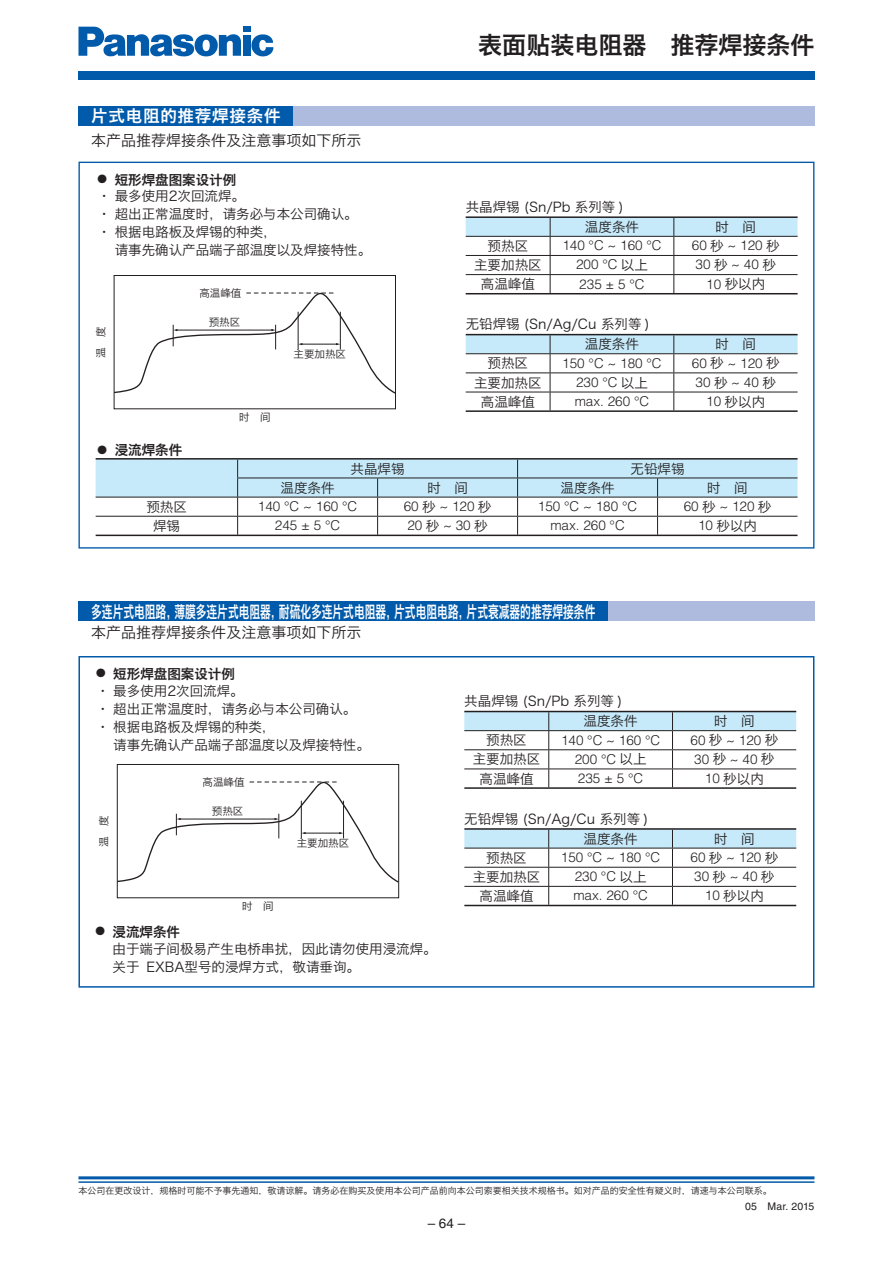
<style>
.page{position:relative;width:893px;height:1263px;background:#fff}
.page>*{position:absolute;margin:0;border:0;box-sizing:border-box;transform-origin:0 0}
.t1{font:24px "Hiragino Sans GB W6 G Bpc EUC H";color:#231f20}
.t2{font:16.5px "Hiragino Sans GB W6 G Bpc EUC H";color:#fff;scale:.65 1}
.t3{font:16.5px "Hiragino Sans GB W6 G Bpc EUC H";letter-spacing:.045em;color:#fff}
.t4{font:15px "Hiragino Sans GB W3 G Bpc EUC H";color:#231f20}
.t5{font:13.5px/18px "Hiragino Sans GB W3 G Bpc EUC H";color:#231f20}
.t6{font:300 13.5px "Helvetica LT Std";color:#231f20}
.t7{font:13.5px "Hiragino Sans GB W6 G Bpc EUC H";color:#231f20}
.t8{font:13.5px "Helvetica LT Std";color:#231f20}
.t9{font:10.5px "Hiragino Sans GB W3 G Bpc EUC H";color:#231f20}
.t10{font:10.5px "Helvetica LT Std";letter-spacing:.01em;color:#231f20}
.t11{font:9px "Hiragino Sans GB W3 G Bpc EUC H";color:#231f20}
.s1{font-family:"Hiragino Sans GB W3 G Bpc EUC H";font-weight:400}
.s2{font-family:"Helvetica LT Std";font-weight:300}
</style>
<div class="page">
<hr style="left:78px;top:1176px;width:736px;height:3px;background:#015aaa">
<hr style="left:78px;top:1181px;width:736px;height:2px;background:#015aaa">
<div style="left:78px;top:71px;width:736px;height:9px;background:#015aaa"></div>
<svg style="left:78px;top:27px;width:163px;height:30px"></svg>
<div style="left:242px;top:35px;width:8px;height:21px;background:#015aaa"></div>
<div style="left:242px;top:27px;width:8px;height:5px;background:#015aaa"></div>
<svg style="left:251px;top:34px;width:22px;height:22px"></svg>
<div style="left:78px;top:656px;width:736px;height:332px;border:2px solid #015aaa"></div>
<div style="left:114px;top:275px;width:282px;height:134px;border:1px solid #231f20"></div>
<svg style="left:113px;top:290px;width:283px;height:105px"></svg>
<div style="left:117px;top:764px;width:282px;height:134px;border:1px solid #231f20"></div>
<svg style="left:116px;top:779px;width:284px;height:105px"></svg>
<div style="left:78px;top:106px;width:737px;height:20px;background:#aebade"></div>
<div style="left:78px;top:602px;width:737px;height:19px;background:#aebade"></div>
<div style="left:78px;top:106px;width:215px;height:20px;background:#015aaa"></div>
<div style="left:78px;top:602px;width:530px;height:19px;background:#015aaa"></div>
<hr style="left:465px;top:216px;width:332px;height:2px;background:#231f20">
<hr style="left:465px;top:293px;width:332px;height:1px;background:#231f20">
<svg style="left:465px;top:217px;width:332px;height:76px"></svg>
<hr style="left:465px;top:334px;width:332px;height:1px;background:#231f20">
<hr style="left:465px;top:410px;width:332px;height:2px;background:#231f20">
<svg style="left:465px;top:335px;width:332px;height:75px"></svg>
<hr style="left:96px;top:458px;width:701px;height:2px;background:#231f20">
<hr style="left:96px;top:535px;width:701px;height:1px;background:#231f20">
<svg style="left:96px;top:459px;width:701px;height:76px"></svg>
<hr style="left:464px;top:711px;width:332px;height:1px;background:#231f20">
<hr style="left:464px;top:787px;width:332px;height:2px;background:#231f20">
<svg style="left:464px;top:712px;width:332px;height:75px"></svg>
<hr style="left:464px;top:828px;width:332px;height:2px;background:#231f20">
<hr style="left:464px;top:905px;width:332px;height:1px;background:#231f20">
<svg style="left:464px;top:829px;width:332px;height:76px"></svg>
<p class="t3" style="left:91px;top:110px;width:191px">片式电阻的推荐焊接条件</p>
<p class="t4" style="left:91px;top:135px;width:271px">本产品推荐焊接条件及注意事项如下所示</p>
<p class="t7" style="left:98px;top:174px;width:140px">● 短形焊盘图案设计例</p>
<p class="t5" style="left:98px;top:189px;width:262px">· 最多使用2次回流焊。<br>· 超出正常温度时，请务必与本公司确认。· 根据电路板及焊锡的种类，</p>
<p class="t5" style="left:115px;top:243px;width:258px">请事先确认产品端子部温度以及焊接特性。</p>
<p class="t9" style="left:97px;top:358px;width:33px;rotate:-90deg">温　度</p>
<p class="t9" style="left:199px;top:289px;width:43px">高温峰值</p>
<p class="t9" style="left:209px;top:318px;width:33px">预热区</p>
<p class="t7" style="left:98px;top:445px;width:86px">● 浸流焊条件</p>
<p class="t9" style="left:239px;top:413px;width:33px">时　间</p>
<p class="t9" style="left:293px;top:351px;width:54px">主要加热区</p>
<h1 class="t1" style="left:478px;top:36px;width:338px">表面贴装电阻器　推荐焊接条件</h1>
<p class="t5" style="left:465px;top:200px;width:159px">共晶焊锡 (Sn/Pb 系列等 )</p>
<p class="t5" style="left:585px;top:220px;width:55px">温度条件</p>
<p class="t5" style="left:715px;top:220px;width:42px">时　间</p>
<p class="t5" style="left:487px;top:239px;width:42px">预热区</p>
<p class="t6" style="left:562px;top:240px;width:101px">140 °C ~ 160 °C</p>
<p class="t6" style="left:691px;top:240px;width:89px">60 <span class="s1">秒</span> ~ 120 <span class="s1">秒</span></p>
<p class="t5" style="left:474px;top:258px;width:69px">主要加热区</p>
<p class="t6" style="left:576px;top:259px;width:73px">200 °C <span class="s1">以上</span></p>
<p class="t6" style="left:695px;top:259px;width:82px">30 <span class="s1">秒</span> ~ 40 <span class="s1">秒</span></p>
<p class="t5" style="left:481px;top:277px;width:55px">高温峰值</p>
<p class="t6" style="left:579px;top:279px;width:67px">235 ± 5 °C</p>
<p class="t5" style="left:706px;top:277px;width:60px"><span class="s2">10</span> 秒以内</p>
<p class="t5" style="left:465px;top:317px;width:185px">无铅焊锡 (Sn/Ag/Cu 系列等 )</p>
<p class="t5" style="left:585px;top:337px;width:55px">温度条件</p>
<p class="t5" style="left:715px;top:337px;width:42px">时　间</p>
<p class="t5" style="left:487px;top:356px;width:42px">预热区</p>
<p class="t6" style="left:562px;top:358px;width:101px">150 °C ~ 180 °C</p>
<p class="t6" style="left:691px;top:358px;width:89px">60 <span class="s1">秒</span> ~ 120 <span class="s1">秒</span></p>
<p class="t5" style="left:474px;top:375px;width:69px">主要加热区</p>
<p class="t6" style="left:576px;top:377px;width:73px">230 °C <span class="s1">以上</span></p>
<p class="t6" style="left:695px;top:377px;width:82px">30 <span class="s1">秒</span> ~ 40 <span class="s1">秒</span></p>
<p class="t5" style="left:481px;top:394px;width:55px">高温峰值</p>
<p class="t6" style="left:574px;top:396px;width:76px">max. 260 °C</p>
<p class="t5" style="left:706px;top:394px;width:60px"><span class="s2">10</span> 秒以内</p>
<p class="t5" style="left:350px;top:461px;width:55px">共晶焊锡</p>
<p class="t5" style="left:630px;top:461px;width:55px">无铅焊锡</p>
<p class="t5" style="left:280px;top:480px;width:55px">温度条件</p>
<p class="t5" style="left:427px;top:480px;width:42px">时　间</p>
<p class="t5" style="left:560px;top:480px;width:55px">温度条件</p>
<p class="t5" style="left:707px;top:480px;width:42px">时　间</p>
<p class="t5" style="left:146px;top:500px;width:42px">预热区</p>
<p class="t6" style="left:258px;top:501px;width:101px">140 °C ~ 160 °C</p>
<p class="t6" style="left:404px;top:501px;width:89px">60 <span class="s1">秒</span> ~ 120 <span class="s1">秒</span></p>
<p class="t6" style="left:538px;top:501px;width:101px">150 °C ~ 180 °C</p>
<p class="t6" style="left:683px;top:501px;width:89px">60 <span class="s1">秒</span> ~ 120 <span class="s1">秒</span></p>
<p class="t5" style="left:153px;top:519px;width:28px">焊锡</p>
<p class="t6" style="left:275px;top:520px;width:67px">245 ± 5 °C</p>
<p class="t6" style="left:407px;top:520px;width:82px">20 <span class="s1">秒</span> ~ 30 <span class="s1">秒</span></p>
<p class="t6" style="left:550px;top:520px;width:76px">max. 260 °C</p>
<p class="t5" style="left:698px;top:519px;width:60px"><span class="s2">10</span> 秒以内</p>
<p class="t2" style="left:91px;top:605px;width:777px">多连片式电阻路，薄膜多连片式电阻器，耐硫化多连片式电阻器，片式电阻电路，片式衰减器的推荐焊接条件</p>
<p class="t4" style="left:91px;top:627px;width:271px">本产品推荐焊接条件及注意事项如下所示</p>
<p class="t7" style="left:96px;top:669px;width:140px">● 短形焊盘图案设计例</p>
<p class="t5" style="left:96px;top:683px;width:262px">· 最多使用2次回流焊。<br>· 超出正常温度时，请务必与本公司确认。· 根据电路板及焊锡的种类，</p>
<p class="t5" style="left:113px;top:737px;width:258px">请事先确认产品端子部温度以及焊接特性。</p>
<p class="t9" style="left:100px;top:847px;width:33px;rotate:-90deg">温　度</p>
<p class="t9" style="left:202px;top:778px;width:43px">高温峰值</p>
<p class="t9" style="left:212px;top:807px;width:33px">预热区</p>
<p class="t9" style="left:242px;top:902px;width:33px">时　间</p>
<p class="t9" style="left:297px;top:839px;width:54px">主要加热区</p>
<p class="t7" style="left:96px;top:927px;width:86px">● 浸流焊条件</p>
<p class="t5" style="left:113px;top:942px;width:325px">由于端子间极易产生电桥串扰，因此请勿使用浸流焊。关于 EXBA型号的浸焊方式，敬请垂询。</p>
<p class="t5" style="left:464px;top:694px;width:159px">共晶焊锡 (Sn/Pb 系列等 )</p>
<p class="t5" style="left:583px;top:714px;width:55px">温度条件</p>
<p class="t5" style="left:714px;top:714px;width:42px">时　间</p>
<p class="t5" style="left:486px;top:733px;width:42px">预热区</p>
<p class="t6" style="left:561px;top:735px;width:101px">140 °C ~ 160 °C</p>
<p class="t6" style="left:690px;top:735px;width:89px">60 <span class="s1">秒</span> ~ 120 <span class="s1">秒</span></p>
<p class="t5" style="left:473px;top:752px;width:69px">主要加热区</p>
<p class="t6" style="left:574px;top:754px;width:73px">200 °C <span class="s1">以上</span></p>
<p class="t6" style="left:694px;top:754px;width:82px">30 <span class="s1">秒</span> ~ 40 <span class="s1">秒</span></p>
<p class="t5" style="left:479px;top:771px;width:55px">高温峰值</p>
<p class="t6" style="left:578px;top:773px;width:67px">235 ± 5 °C</p>
<p class="t5" style="left:705px;top:771px;width:60px"><span class="s2">10</span> 秒以内</p>
<p class="t5" style="left:464px;top:811px;width:185px">无铅焊锡 (Sn/Ag/Cu 系列等 )</p>
<p class="t5" style="left:583px;top:831px;width:55px">温度条件</p>
<p class="t5" style="left:714px;top:831px;width:42px">时　间</p>
<p class="t5" style="left:486px;top:851px;width:42px">预热区</p>
<p class="t6" style="left:561px;top:852px;width:101px">150 °C ~ 180 °C</p>
<p class="t6" style="left:690px;top:852px;width:89px">60 <span class="s1">秒</span> ~ 120 <span class="s1">秒</span></p>
<p class="t5" style="left:473px;top:870px;width:69px">主要加热区</p>
<p class="t6" style="left:574px;top:871px;width:73px">230 °C <span class="s1">以上</span></p>
<p class="t6" style="left:694px;top:871px;width:82px">30 <span class="s1">秒</span> ~ 40 <span class="s1">秒</span></p>
<p class="t5" style="left:479px;top:889px;width:55px">高温峰值</p>
<p class="t6" style="left:573px;top:890px;width:76px">max. 260 °C</p>
<p class="t5" style="left:705px;top:889px;width:60px"><span class="s2">10</span> 秒以内</p>
<p class="t11" style="left:78px;top:1187px;width:694px">本公司在更改设计，规格时可能不予事先通知，敬请谅解。请务必在购买及使用本公司产品前向本公司索要相关技术规格书。如对产品的安全性有疑义时，请速与本公司联系。</p>
<p class="t8" style="left:427px;top:1219px;width:39px">– 64 –</p>
<p class="t10" style="left:745px;top:1202px;width:71px">05 Mar. 2015</p>
</div>
